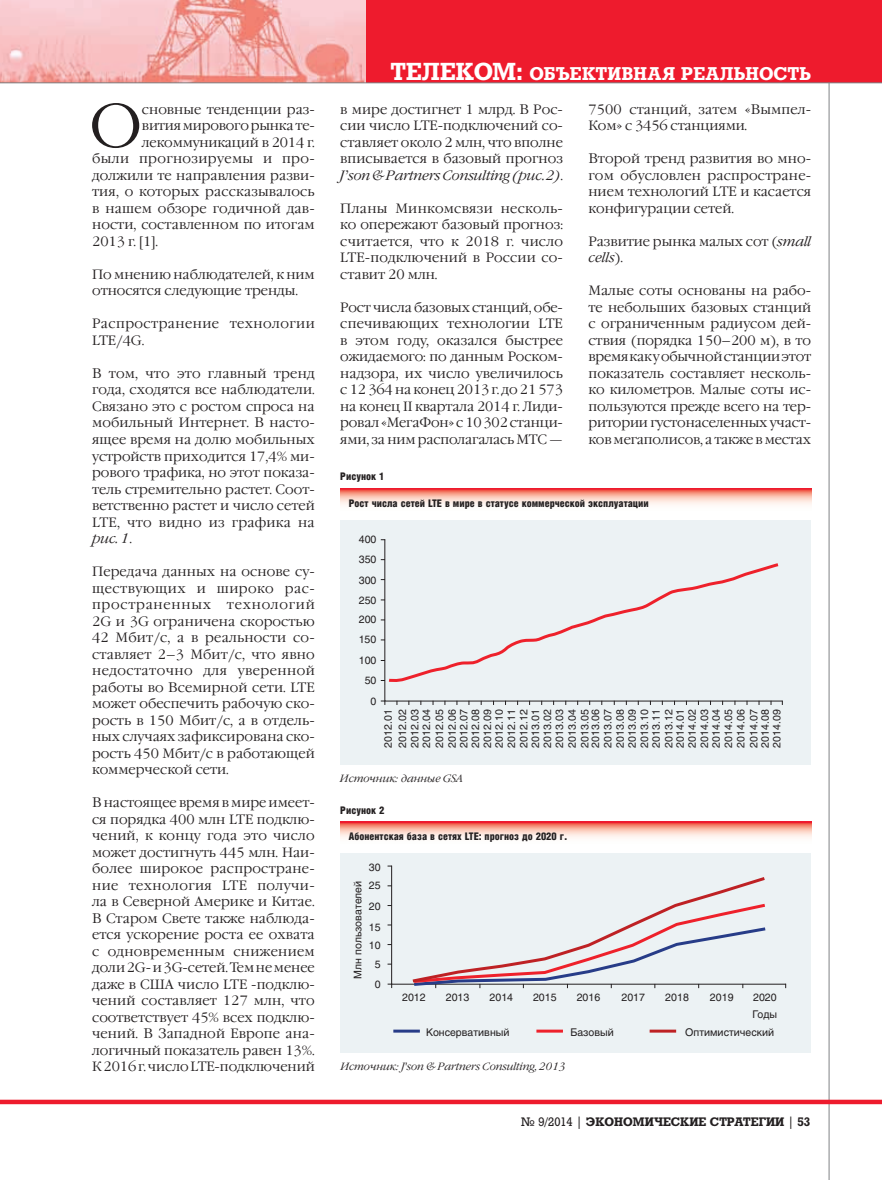
<style>
.page{position:relative;width:882px;height:1180px;background:#fff}
.page>*{position:absolute;margin:0;border:0;box-sizing:border-box;transform-origin:0 0}
.t1{font:300 60.6px "Garamond C";color:#231f20}
.t2{font:700 18px "Rodeo";color:#fff}
.t3{font:300 13.5px/16.5px "Garamond C";color:#231f20;text-align:justify}
.t4{font:300 13.5px/16.5px "Garamond C";letter-spacing:.03em;color:#231f20}
.t5{font:700 12px "Rodeo";color:#231f20}
.t6{font:10.5px/12.1px "Helios";color:#231f20}
.t7{font:900 10.5px "Helios Cond";color:#231f20}
.t8{font:italic 300 10.5px "Garamond C";color:#231f20}
.s1{font-style:italic}
.s2{font-size:24px}
.s3{font-weight:400}
</style>
<div class="page">
<img style="left:0;top:0;width:367px;height:82px">
<div style="left:367px;top:0;width:514px;height:83px;background:#ee1b2d"></div>
<hr style="left:828px;top:83px;width:1px;height:1096px;background:#808285">
<svg style="left:0;top:1099px;width:881px;height:4px;background:#f04251"></svg>
<hr style="left:0;top:82px;width:881px;height:1px;background:#808285">
<div style="left:340px;top:517px;width:471px;height:247px;background:#ecf2f4"></div>
<div style="left:340px;top:850px;width:471px;height:202px;background:#ecf2f4"></div>
<svg style="left:340px;top:488px;width:471px;height:31px"></svg>
<svg style="left:340px;top:821px;width:471px;height:31px"></svg>
<svg style="left:384px;top:539px;width:399px;height:162px"></svg>
<svg style="left:386px;top:561px;width:394px;height:122px"></svg>
<svg style="left:391px;top:866px;width:394px;height:118px"></svg>
<svg style="left:387px;top:983px;width:5px;height:4px"></svg>
<hr style="left:393px;top:1029px;width:27px;height:3px;background:#273c88">
<hr style="left:536px;top:1029px;width:27px;height:3px;background:#ee212b">
<hr style="left:649px;top:1029px;width:27px;height:3px;background:#be2124">
<svg style="left:409px;top:874px;width:359px;height:113px"></svg>
<h1 class="t1" style="left:89px;top:103px;width:54px">О</h1>
<p class="t3" style="left:142px;top:102px;width:174px">сновные тенденции раз-</p>
<p class="t3" style="left:142px;top:119px;width:174px">вития мирового рынка те-</p>
<p class="t3" style="left:142px;top:135px;width:174px">лекоммуникаций в 2014 г.</p>
<p class="t4" style="left:92px;top:152px;width:224px">были прогнозируемы и про-</p>
<p class="t3" style="left:92px;top:168px;width:224px">должили те направления разви-</p>
<p class="t3" style="left:92px;top:185px;width:224px">тия, о которых рассказывалось</p>
<p class="t3" style="left:92px;top:201px;width:224px">в нашем обзоре годичной дав-</p>
<p class="t3" style="left:92px;top:218px;width:224px">ности, составленном по итогам</p>
<p class="t3" style="left:92px;top:234px;width:68px">2013 г. [1].</p>
<p class="t3" style="left:92px;top:267px;width:224px">По мнению наблюдателей, к ним относятся следующие тренды.</p>
<p class="t4" style="left:92px;top:317px;width:224px">Распространение технологии<br>LTE/4G.</p>
<p class="t3" style="left:92px;top:366px;width:224px">В том, что это главный тренд года, сходятся все наблюдатели.<br>Связано это с ростом спроса на мобильный Интернет. В насто&shy;ящее время на долю мобильных устройств приходится 17,4% ми&shy;рового трафика, но этот показа&shy;тель стремительно растет. Соот&shy;ветственно растет и число сетей LTE, что видно из графика на <span class="s1">рис. 1</span>.</p>
<p class="t3" style="left:92px;top:564px;width:224px">Передача данных на основе су&shy;ществующих и широко рас&shy;пространенных технологий 2G и 3G ограничена скоростью 42 Мбит/с, а в реальности со&shy;ставляет 2–3 Мбит/с, что явно недостаточно для уверенной работы во Всемирной сети. LTE может обеспечить рабочую ско&shy;рость в 150 Мбит/с, а в отдель&shy;ных случаях зафиксирована ско&shy;рость 450 Мбит/с в работающей коммерческой сети.</p>
<p class="t3" style="left:92px;top:795px;width:224px">В настоящее время в мире имеет&shy;ся порядка 400 млн LTE подклю&shy;чений, к концу года это число может достигнуть 445 млн. Наи&shy;более широкое распростране&shy;ние технология LTE получи&shy;ла в Северной Америке и Китае.<br>В Старом Свете также наблюда&shy;ется ускорение роста ее охвата с одновременным снижением доли 2G- и 3G-сетей. Тем не менее даже в США число LTE -подклю&shy;чений составляет 127 млн, что соответствует 45% всех подклю&shy;чений. В Западной Европе ана&shy;логичный показатель равен 13%.<br>К 2016 г. число LTE-подключений</p>
<h2 class="t2" style="left:391px;top:67px;width:422px"><span class="s2">ТЕЛЕКОМ:</span> ОБЪЕКТИВНАЯ РЕАЛЬНОСТЬ</h2>
<p class="t3" style="left:340px;top:102px;width:224px">в мире достигнет 1 млрд. В Рос&shy;сии число LTE-подключений со&shy;ставляет около 2 млн, что вполне вписывается в базовый прогноз <span class="s1">J’son &amp; Partners Consulting (рис. 2)</span>.</p>
<p class="t3" style="left:340px;top:201px;width:224px">Планы Минкомсвязи несколь&shy;ко опережают базовый прогноз: считается, что к 2018 г. число LTE-подключений в России со&shy;ставит 20 млн.</p>
<p class="t3" style="left:340px;top:300px;width:224px">Рост числа базовых станций, обе&shy;спечивающих технологии LTE в этом году, оказался быстрее ожидаемого: по данным Роском&shy;надзора, их число увеличилось с 12 364 на конец 2013 г. до 21 573 на конец II квартала 2014 г. Лиди&shy;ровал «МегаФон» с 10 302 станци&shy;ями, за ним располагалась МТС —</p>
<p class="t7" style="left:340px;top:473px;width:46px">Рисунок 1</p>
<p class="t3" style="left:588px;top:102px;width:224px">7500 станций, затем «Вымпел-<br>Ком» с 3456 станциями.</p>
<p class="t3" style="left:588px;top:152px;width:224px">Второй тренд развития во мно&shy;гом обусловлен распростране&shy;нием технологий LTE и касается конфигурации сетей.</p>
<p class="t3" style="left:588px;top:234px;width:224px">Развитие рынка малых сот (<span class="s1">small cells</span>).</p>
<p class="t3" style="left:588px;top:284px;width:224px">Малые соты основаны на рабо&shy;те небольших базовых станций с ограниченным радиусом дей&shy;ствия (порядка 150–200 м), в то время как у обычной станции этот показатель составляет несколь&shy;ко километров. Малые соты ис&shy;пользуются прежде всего на тер&shy;ритории густонаселенных участ&shy;ков мегаполисов, а также в местах</p>
<p class="t7" style="left:349px;top:499px;width:301px">Рост числа сетей LTE в мире в статусе коммерческой эксплуатации</p>
<p class="t6" style="left:359px;top:530px;width:19px;line-height:20.1px;text-align:justify">400<br>350<br>300<br>250<br>200<br>150<br>100</p>
<p class="t6" style="left:364px;top:675px;width:13px">50</p>
<p class="t6" style="left:370px;top:695px;width:7px">0</p>
<p class="t6" style="left:381px;top:747px;width:40px;line-height:14.4px;rotate:-90deg">2012.01<br>2012.02</p>
<p class="t6" style="left:410px;top:747px;width:40px;line-height:11.6px;rotate:-90deg">2012.03<br>2012.04</p>
<p class="t6" style="left:434px;top:747px;width:40px;text-align:justify;rotate:-90deg">2012.05<br>2012.06<br>2012.07<br>2012.08<br>2012.09<br>2012.10<br>2012.11<br>2012.12<br>2013.01<br>2013.02<br>2013.03<br>2013.04<br>2013.05</p>
<p class="t6" style="left:590px;top:747px;width:40px;text-align:justify;rotate:-90deg">2013.06<br>2013.07<br>2013.08<br>2013.09<br>2013.10<br>2013.11<br>2013.12<br>2014.01<br>2014.02<br>2014.03</p>
<p class="t6" style="left:710px;top:747px;width:40px;line-height:12.6px;text-align:justify;rotate:-90deg">2014.04<br>2014.05<br>2014.06<br>2014.07</p>
<p class="t6" style="left:760px;top:747px;width:40px;line-height:11.7px;rotate:-90deg">2014.08<br>2014.09</p>
<p class="t8" style="left:340px;top:773px;width:124px">Источник: данные GSA</p>
<p class="t7" style="left:340px;top:806px;width:46px">Рисунок 2</p>
<p class="t7" style="left:349px;top:832px;width:220px">Абонентская база в сетях LTE: прогноз до 2020 г.</p>
<p class="t6" style="left:369px;top:859px;width:13px;line-height:18.1px">30<br>25</p>
<p class="t6" style="left:369px;top:896px;width:13px;line-height:20.5px">20<br>15</p>
<p class="t6" style="left:369px;top:936px;width:13px;line-height:19.4px;text-align:center">10<br>5<br>0</p>
<p class="t6" style="left:352px;top:978px;width:99px;rotate:-90deg">Млн пользователей</p>
<p class="t6" style="left:402px;top:991px;width:25px">2012</p>
<p class="t6" style="left:445px;top:991px;width:25px">2013</p>
<p class="t6" style="left:489px;top:991px;width:25px">2014</p>
<p class="t6" style="left:533px;top:991px;width:25px">2015</p>
<p class="t6" style="left:576px;top:991px;width:25px">2016</p>
<p class="t6" style="left:621px;top:991px;width:25px">2017</p>
<p class="t6" style="left:665px;top:991px;width:25px">2018</p>
<p class="t6" style="left:710px;top:991px;width:25px">2019</p>
<p class="t6" style="left:752px;top:989px;width:26px;line-height:16.8px">2020<br>Годы</p>
<p class="t6" style="left:426px;top:1026px;width:85px">Консервативный</p>
<p class="t6" style="left:570px;top:1026px;width:45px">Базовый</p>
<p class="t6" style="left:685px;top:1026px;width:90px">Оптимистический</p>
<p class="t8" style="left:341px;top:1061px;width:226px">Источник: J'son &amp; Partners Consulting, 2013</p>
<p class="t5" style="left:521px;top:1116px;width:290px"><span class="s3">№ 9/2014 |</span> ЭКОНОМИЧЕСКИЕ СТРАТЕГИИ <span class="s3">|</span> 53</p>
</div>
